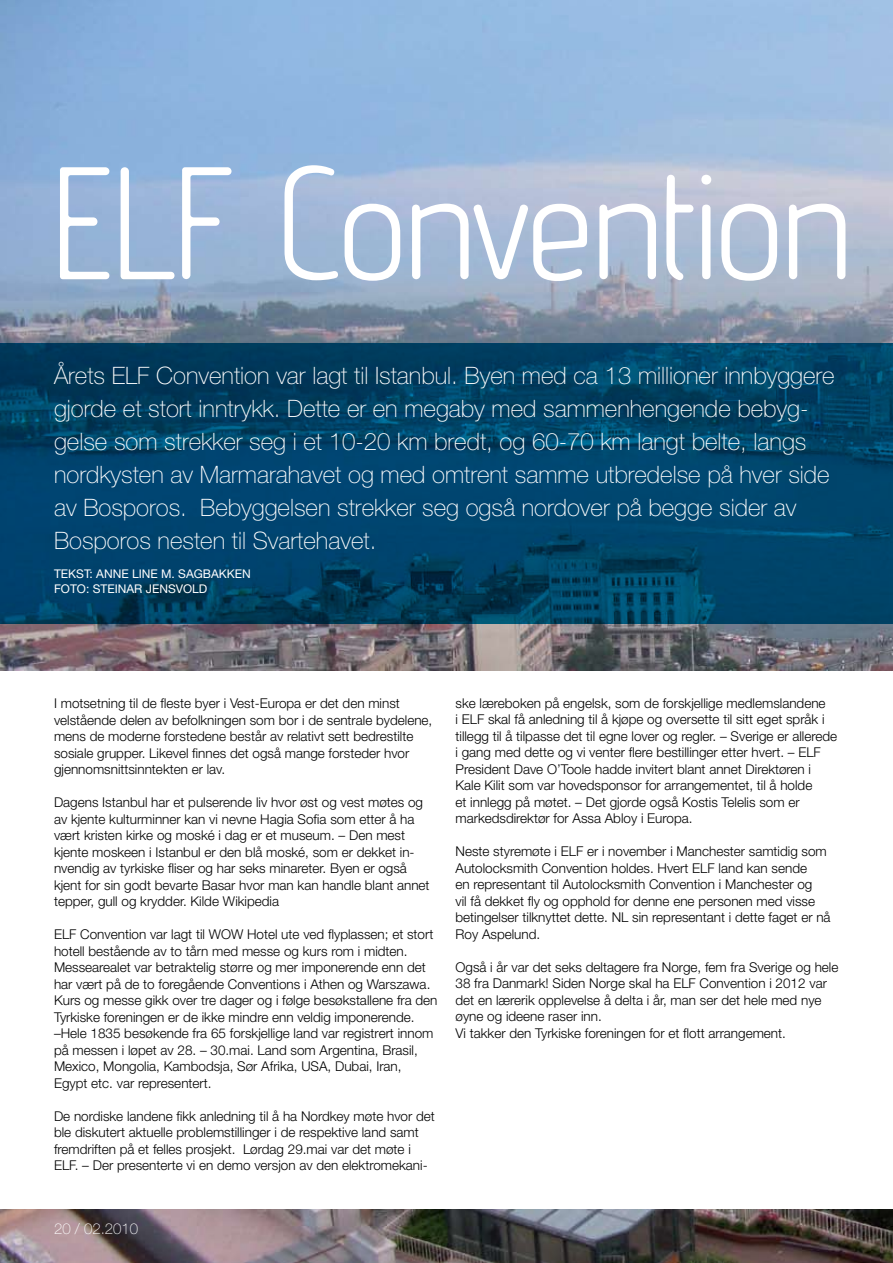
<style>
.page{position:relative;width:893px;height:1263px;background:#fff}
.page>*{position:absolute;margin:0;border:0;box-sizing:border-box;transform-origin:0 0}
.t1{font:149.25px "advent Rounded";color:#fff}
.t2{font:100 24px/33px "Helvetica Neue";color:#fff}
.t3{font:100 15px "Helvetica Neue";color:#fff}
.t4{font:300 13.5px/16.5px "Helvetica Neue";color:#000}
.t5{font:12px "Helvetica Neue";color:#fff}
</style>
<div class="page">
<img style="left:0;top:0;width:893px;height:1263px">
<svg style="left:0;top:343px;width:893px;height:281px;background:#004166"></svg>
<div style="left:0;top:672px;width:893px;height:537px;background:#fff"></div>
<h1 class="t1" style="left:54px;top:115px;width:798px">ELF Convention</h1>
<h2 class="t2" style="left:54px;top:359px;width:62px">Årets ELF</h2>
<p class="t2" style="left:54px;top:359px;width:782px;text-indent:102px">Convention var lagt til Istanbul. Byen med ca 13 millioner innbyggere gjorde et stort inntrykk. Dette er en megaby med sammenhengende bebyg&shy;gelse som strekker seg i et 10-20 km bredt, og 60-70 km langt belte, langs nordkysten av Marmarahavet og med omtrent samme utbredelse på hver side av Bosporos. Bebyggelsen strekker seg også nordover på begge sider av Bosporos nesten til Svartehavet.</p>
<p class="t5" style="left:54px;top:567px;width:16px">TEKST</p>
<p class="t5" style="left:90px;top:567px;width:24px">: ANNE</p>
<p class="t5" style="left:132px;top:567px;width:64px">LINE M. SAGBAKKEN</p>
<p class="t5" style="left:54px;top:581px;width:16px">FOTO</p>
<p class="t5" style="left:86px;top:581px;width:41px">: STEINAR</p>
<p class="t5" style="left:146px;top:581px;width:15px">JENSVOLD</p>
<p class="t4" style="left:54px;top:695px;width:380px">I motsetning til de fleste byer i Vest-Europa er det den minst velstående delen av befolkningen som bor i de sentrale bydelene, mens de moderne forstedene består av relativt sett bedrestilte sosiale grupper. Likevel finnes det også mange forsteder hvor gjennomsnittsinntekten er lav.</p>
<p class="t4" style="left:54px;top:794px;width:377px">Dagens Istanbul har et pulserende liv hvor øst og vest møtes og av kjente kulturminner kan vi nevne Hagia Sofia som etter å ha vært kristen kirke og moské i dag er et museum. – Den mest kjente moskeen i Istanbul er den blå moské, som er dekket in&shy;nvendig av tyrkiske fliser og har seks minareter. Byen er også kjent for sin godt bevarte Basar hvor man kan handle blant annet tepper, gull og krydder. Kilde Wikipedia</p>
<p class="t4" style="left:54px;top:926px;width:385px">ELF Convention var lagt til WOW Hotel ute ved flyplassen; et stort hotell bestående av to tårn med messe og kurs rom i midten.<br>Messearealet var betraktelig større og mer imponerende enn det har vært på de to foregående Conventions i Athen og Warszawa.<br>Kurs og messe gikk over tre dager og i følge besøkstallene fra den Tyrkiske foreningen er de ikke mindre enn veldig imponerende. –Hele 1835 besøkende fra 65 forskjellige land var registrert innom på messen i løpet av 28. – 30.mai. Land som Argentina, Brasil, Mexico, Mongolia, Kambodsja, Sør Afrika, USA, Dubai, Iran, Egypt etc. var representert.</p>
<p class="t4" style="left:54px;top:1107px;width:382px">De nordiske landene fikk anledning til å ha Nordkey møte hvor det ble diskutert aktuelle problemstillinger i de respektive land samt fremdriften på et felles prosjekt. Lørdag 29.mai var det møte i ELF. – Der presenterte vi en demo versjon av den elektromekani-</p>
<p class="t4" style="left:455px;top:695px;width:383px">ske læreboken på engelsk, som de forskjellige medlemslandene<br>i ELF skal få anledning til å kjøpe og oversette til sitt eget språk i tillegg til å tilpasse det til egne lover og regler. – Sverige er allerede i gang med dette og vi venter flere bestillinger etter hvert. – ELF President Dave O’Toole hadde invitert blant annet Direktøren i Kale Kilit som var hovedsponsor for arrangementet, til å holde<br>et innlegg på møtet. – Det gjorde også Kostis Telelis som er markedsdirektør for Assa Abloy i Europa.</p>
<p class="t4" style="left:455px;top:843px;width:377px">Neste styremøte i ELF er i november i Manchester samtidig som Autolocksmith Convention holdes. Hvert ELF land kan sende<br>en representant til Autolocksmith Convention i Manchester og<br>vil få dekket fly og opphold for denne ene personen med visse betingelser tilknyttet dette. NL sin representant i dette faget er nå Roy Aspelund.</p>
<p class="t4" style="left:455px;top:958px;width:384px">Også i år var det seks deltagere fra Norge, fem fra Sverige og hele 38 fra Danmark! Siden Norge skal ha ELF Convention i 2012 var det en lærerik opplevelse å delta i år, man ser det hele med nye øyne og ideene raser inn.<br>Vi takker den Tyrkiske foreningen for et flott arrangement.</p>
<p class="t3" style="left:54px;top:1220px;width:86px">20 / 02.2010</p>
</div>
